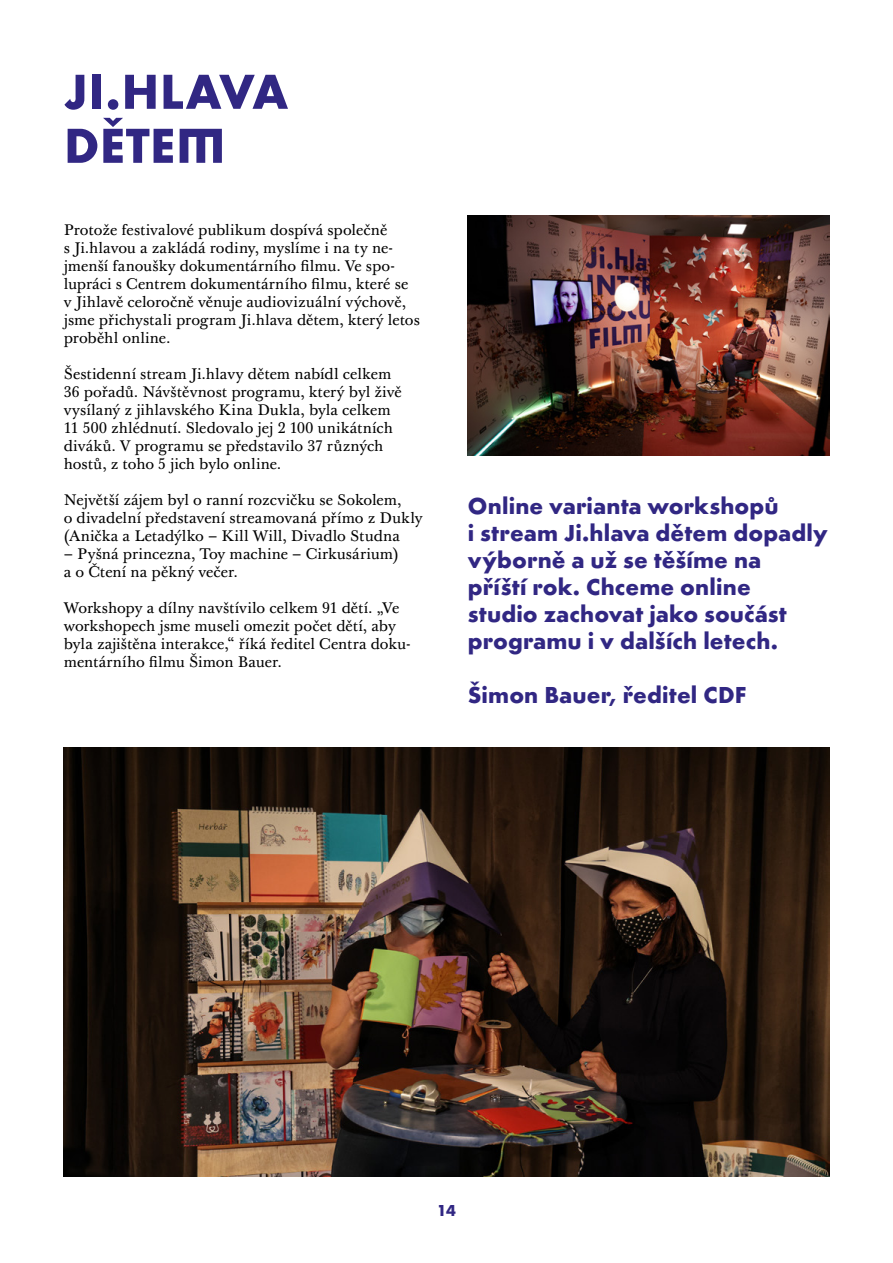
<style>
.page{position:relative;width:893px;height:1263px;background:#fff}
.page>*{position:absolute;margin:0;border:0;box-sizing:border-box;transform-origin:0 0}
.t1{font:700 51px/54px "Futiglau Odstupnovana";letter-spacing:.015em;color:#312783}
.t2{font:700 24px/27px "Futiglau Odstupnovana";letter-spacing:.005em;color:#312783}
.t3{font:700 16.5px "Futiglau Odstupnovana";color:#312783}
.t4{font:15px/18px "Baskerville 10 Pro";color:#000}
</style>
<div class="page">
<img style="left:468px;top:215px;width:361px;height:241px">
<img style="left:64px;top:748px;width:765px;height:428px">
<h1 class="t1" style="left:64px;top:64px;width:226px">JI.HLAVA<br>DĚTEM</h1>
<p class="t4" style="left:64px;top:222px;width:358px">Protože festivalové publikum dospívá společně<br>s Ji.hlavou a zakládá rodiny, myslíme i na ty ne&shy;jmenší fanoušky dokumentárního filmu. Ve spo&shy;lupráci s Centrem dokumentárního filmu, které se v Jihlavě celoročně věnuje audiovizuální výchově, jsme přichystali program Ji.hlava dětem, který letos proběhl online.</p>
<p class="t4" style="left:64px;top:366px;width:339px">Šestidenní stream Ji.hlavy dětem nabídl celkem 36 pořadů. Návštěvnost programu, který byl živě vysílaný z jihlavského Kina Dukla, byla celkem 11 500 zhlédnutí. Sledovalo jej 2 100 unikátních diváků. V programu se představilo 37 různých hostů, z toho 5 jich bylo online.</p>
<p class="t4" style="left:64px;top:492px;width:360px">Největší zájem byl o ranní rozcvičku se Sokolem,<br>o divadelní představení streamovaná přímo z Dukly (Anička a Letadýlko – Kill Will, Divadlo Studna</p>
<p class="t4" style="left:64px;top:546px;width:336px">– Pyšná princezna, Toy machine – Cirkusárium) a o Čtení na pěkný večer.</p>
<p class="t4" style="left:64px;top:600px;width:348px">Workshopy a dílny navštívilo celkem 91 dětí. „Ve workshopech jsme museli omezit počet dětí, aby byla zajištěna interakce,“ říká ředitel Centra doku&shy;mentárního filmu Šimon Bauer.</p>
<h2 class="t2" style="left:468px;top:492px;width:362px">Online varianta workshopů<br>i stream Ji.hlava dětem dopadly výborně a už se těšíme na<br>příští rok. Chceme online<br>studio zachovat jako součást programu i v dalších letech.</h2>
<h2 class="t2" style="left:468px;top:681px;width:280px">Šimon Bauer, ředitel CDF</h2>
<p class="t3" style="left:437px;top:1201px;width:21px">14</p>
</div>
